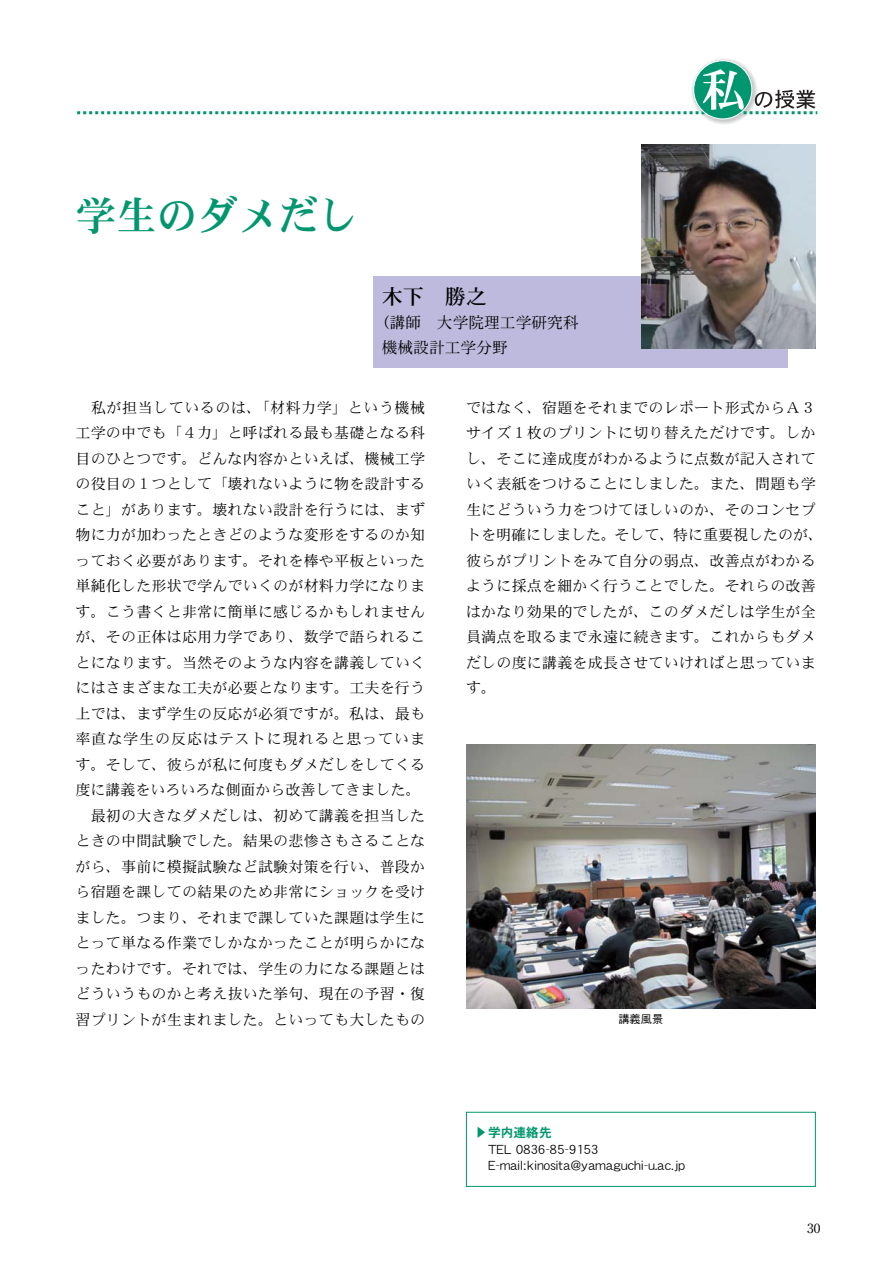
<style>
.page{position:relative;width:893px;height:1262px;background:#fff}
.page>*{position:absolute;margin:0;border:0;box-sizing:border-box;transform-origin:0 0}
.t1{font:40.5px "DFPHS Mincho CID W7";color:#00966f}
.t2{font:21px "DFPHS Mincho CID W5";color:#000}
.t3{font:15.75px/24px "DFPHS Mincho CID W3";color:#000}
.t4{font:15px/25.5px "DFPHS Mincho CID W3";letter-spacing:.015em;color:#000}
.t5{font:15px "DFPHS Mincho CID W3";letter-spacing:.035em;color:#000}
.t6{font:15px "DFPHS Mincho CID W3";letter-spacing:.06em;color:#000}
.t7{font:13.2px "Ryumin";color:#000}
.t8{font:12.75px/16.5px "DFPHS Gothic CID W3";letter-spacing:.025em;color:#000}
.t9{font:12.75px "DFPHS Gothic CID W7";color:#00966f}
.t10{font:11.25px "DFPHS Gothic CID W3";color:#000}
</style>
<div class="page">
<svg style="left:695px;top:62px;width:58px;height:59px"></svg>
<svg style="left:693px;top:60px;width:59px;height:59px"></svg>
<svg style="left:77px;top:69px;width:740px;height:45px"></svg>
<div style="left:373px;top:276px;width:414px;height:92px;background:#bebadd"></div>
<img style="left:641px;top:145px;width:174px;height:204px">
<img style="left:466px;top:744px;width:349px;height:264px">
<h1 class="t1" style="left:75px;top:200px;width:285px">学生のダメだし</h1>
<h2 class="t2" style="left:382px;top:289px;width:107px">木下　勝之</h2>
<p class="t3" style="left:382px;top:313px;width:198px;text-indent:-8px">（講師　大学院理工学研究科機械設計工学分野</p>
<p class="t5" style="left:91px;top:401px;width:335px">私が担当しているのは、「材料力学」という機械</p>
<p class="t4" style="left:75px;top:422px;width:351px">工学の中でも「４力」と呼ばれる最も基礎となる科</p>
<p class="t4" style="left:75px;top:447px;width:351px">目のひとつです。どんな内容かといえば、機械工学</p>
<p class="t4" style="left:75px;top:473px;width:351px">の役目の１つとして「壊れないように物を設計する</p>
<p class="t4" style="left:75px;top:498px;width:351px">こと」があります。壊れない設計を行うには、まず</p>
<p class="t4" style="left:75px;top:524px;width:351px">物に力が加わったときどのような変形をするのか知</p>
<p class="t4" style="left:75px;top:549px;width:351px">っておく必要があります。それを棒や平板といった</p>
<p class="t4" style="left:75px;top:575px;width:351px">単純化した形状で学んでいくのが材料力学になりま</p>
<p class="t4" style="left:75px;top:600px;width:351px">す。こう書くと非常に簡単に感じるかもしれません</p>
<p class="t4" style="left:75px;top:626px;width:351px">が、その正体は応用力学であり、数学で語られるこ</p>
<p class="t4" style="left:75px;top:651px;width:351px">とになります。当然そのような内容を講義していく</p>
<p class="t4" style="left:75px;top:677px;width:351px">にはさまざまな工夫が必要となります。工夫を行う</p>
<p class="t4" style="left:75px;top:702px;width:351px">上では、まず学生の反応が必須ですが。私は、最も</p>
<p class="t6" style="left:75px;top:733px;width:351px">率直な学生の反応はテストに現れると思っていま</p>
<p class="t4" style="left:75px;top:753px;width:351px">す。そして、彼らが私に何度もダメだしをしてくる</p>
<p class="t4" style="left:75px;top:779px;width:346px">度に講義をいろいろな側面から改善してきました。</p>
<p class="t4" style="left:91px;top:804px;width:336px">最初の大きなダメだしは、初めて講義を担当した</p>
<p class="t4" style="left:75px;top:830px;width:351px">ときの中間試験でした。結果の悲惨さもさることな</p>
<p class="t4" style="left:75px;top:855px;width:351px">がら、事前に模擬試験など試験対策を行い、普段か</p>
<p class="t4" style="left:75px;top:881px;width:351px">ら宿題を課しての結果のため非常にショックを受け</p>
<p class="t4" style="left:75px;top:906px;width:351px">ました。つまり、それまで課していた課題は学生に</p>
<p class="t4" style="left:75px;top:932px;width:351px">とって単なる作業でしかなかったことが明らかにな</p>
<p class="t4" style="left:75px;top:957px;width:351px">ったわけです。それでは、学生の力になる課題とは</p>
<p class="t4" style="left:75px;top:983px;width:351px">どういうものかと考え抜いた挙句、現在の予習・復</p>
<p class="t4" style="left:75px;top:1008px;width:351px">習プリントが生まれました。といっても大したもの</p>
<p class="t4" style="left:466px;top:396px;width:359px">ではなく、宿題をそれまでのレポート形式からＡ３サイズ１枚のプリントに切り替えただけです。しかし、そこに達成度がわかるように点数が記入されていく表紙をつけることにしました。また、問題も学生にどういう力をつけてほしいのか、そのコンセプトを明確にしました。そして、特に重要視したのが、彼らがプリントをみて自分の弱点、改善点がわかるように採点を細かく行うことでした。それらの改善はかなり効果的でしたが、このダメだしは学生が全員満点を取るまで永遠に続きます。これからもダメだしの度に講義を成長させていければと思っています。</p>
<p class="t10" style="left:618px;top:1015px;width:46px">講義風景</p>
<p class="t9" style="left:475px;top:1127px;width:78px">▲学内連絡先</p>
<p class="t8" style="left:488px;top:1142px;width:199px">TEL 0836-85-9153<br>E-mail:kinosita@yamaguchi-u.ac.jp</p>
<p class="t7" style="left:807px;top:1223px;width:15px">30</p>
</div>
